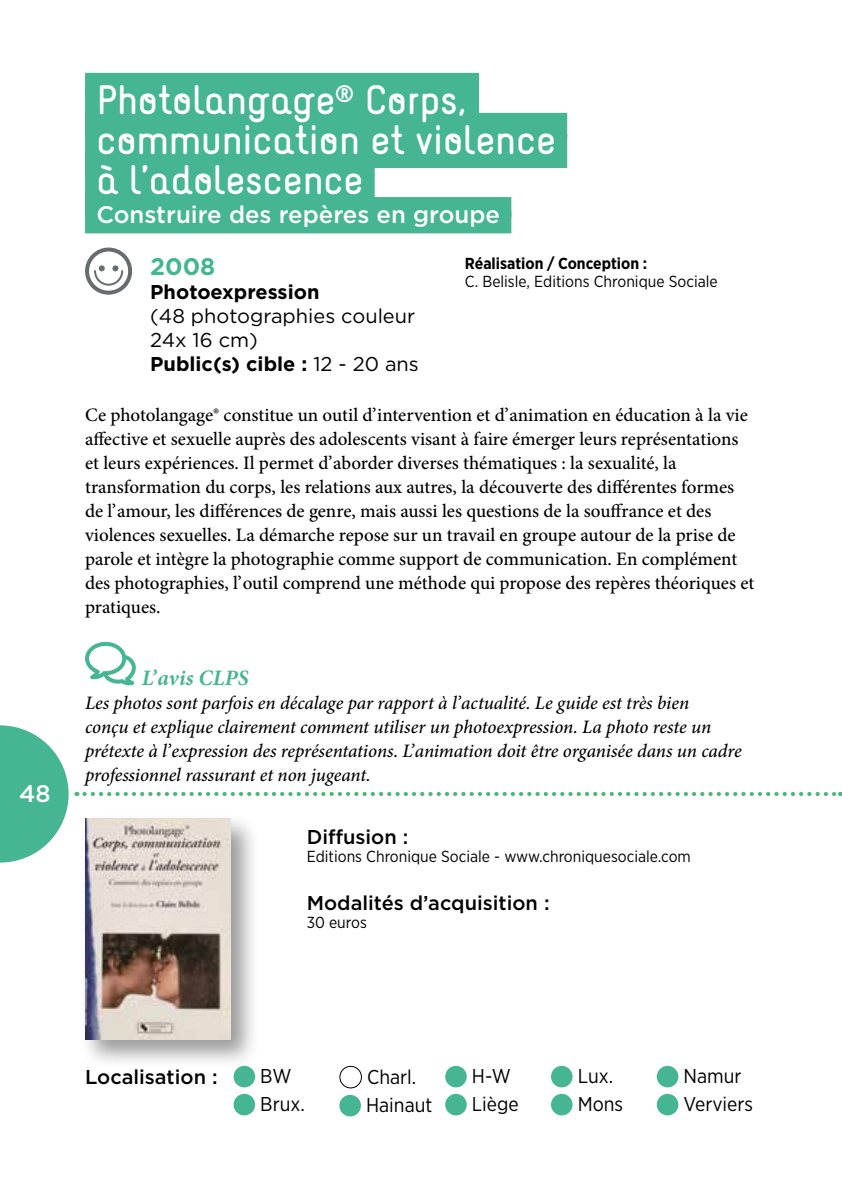
<style>
.page{position:relative;width:842px;height:1191px;background:#fff}
.page>*{position:absolute;margin:0;border:0;box-sizing:border-box;transform-origin:0 0}
.t1{font:700 36px/40px "Naiv";color:#fff}
.t2{font:500 24px "Gotham";color:#fff}
.t3{font:700 24px "Gotham";color:#46b594}
.t4{font:italic 700 22px "Minion Pro";color:#46b594}
.t5{font:20px/24px "Gotham";color:#000}
.t6{font:20px/28px "Gotham Narrow";color:#000}
.t7{font:500 20px "Gotham";color:#000}
.t8{font:700 20px "Gotham";color:#000}
.t9{font:500 19px/24px "Minion Pro";color:#000}
.t10{font:italic 500 19px/24px "Minion Pro";letter-spacing:-.01em;color:#000}
.t11{font:16px "Gotham Narrow";color:#000}
.t12{font:700 16px "Gotham Narrow";color:#000}
.s1{font-weight:700}
</style>
<div class="page">
<svg style="left:84px;top:792px;width:757px;height:4px"></svg>
<svg style="left:0;top:725px;width:69px;height:137px"></svg>
<div style="left:85px;top:73px;width:394px;height:24px;background:#46b594"></div>
<div style="left:85px;top:94px;width:394px;height:34px;background:#46b594"></div>
<div style="left:85px;top:113px;width:482px;height:24px;background:#46b594"></div>
<div style="left:85px;top:134px;width:482px;height:34px;background:#46b594"></div>
<div style="left:85px;top:153px;width:290px;height:24px;background:#46b594"></div>
<div style="left:85px;top:174px;width:290px;height:34px;background:#46b594"></div>
<div style="left:85px;top:197px;width:426px;height:20px;background:#46b594"></div>
<div style="left:85px;top:211px;width:426px;height:22px;background:#46b594"></div>
<svg style="left:85px;top:247px;width:48px;height:48px"></svg>
<div style="left:234px;top:1065px;width:21px;height:22px;background:#46b594;border-radius:50%"></div>
<div style="left:234px;top:1093px;width:21px;height:22px;background:#46b594;border-radius:50%"></div>
<div style="left:339px;top:1065px;width:23px;height:23px;border:1px solid #000;border-radius:50%"></div>
<div style="left:339px;top:1094px;width:22px;height:22px;background:#46b594;border-radius:50%"></div>
<div style="left:445px;top:1065px;width:22px;height:22px;background:#46b594;border-radius:50%"></div>
<div style="left:445px;top:1093px;width:22px;height:22px;background:#46b594;border-radius:50%"></div>
<div style="left:551px;top:1065px;width:21px;height:22px;background:#46b594;border-radius:50%"></div>
<div style="left:551px;top:1093px;width:21px;height:22px;background:#46b594;border-radius:50%"></div>
<div style="left:657px;top:1065px;width:21px;height:22px;background:#46b594;border-radius:50%"></div>
<div style="left:657px;top:1093px;width:21px;height:22px;background:#46b594;border-radius:50%"></div>
<svg style="left:85px;top:642px;width:51px;height:43px"></svg>
<div style="left:79px;top:812px;width:182px;height:257px;background:#000;opacity:.4"></div>
<img style="left:85px;top:818px;width:146px;height:221px">
<p class="t2" style="left:19px;top:778px;width:33px">48</p>
<h1 class="t1" style="left:96px;top:79px;width:461px">Photolangage<sup>®</sup> Corps, communication et violence à l’adolescence</h1>
<p class="t2" style="left:96px;top:198px;width:405px">Construire des repères en groupe</p>
<p class="t3" style="left:150px;top:251px;width:67px">2008</p>
<p class="t8" style="left:150px;top:279px;width:171px">Photoexpression</p>
<p class="t5" style="left:150px;top:304px;width:270px">(48 photographies couleur<br>24x 16 cm)<br><span class="s1">Public(s) cible :</span> 12 - 20 ans</p>
<p class="t12" style="left:465px;top:253px;width:184px">Réalisation / Conception :</p>
<p class="t11" style="left:465px;top:271px;width:254px">C. Belisle, Editions Chronique Sociale</p>
<p class="t9" style="left:85px;top:403px;width:671px">Ce photolangage® constitue un outil d’intervention et d’animation en éducation à la vie affective et sexuelle auprès des adolescents visant à faire émerger leurs représentations et leurs expériences. Il permet d’aborder diverses thématiques : la sexualité, la transformation du corps, les relations aux autres, la découverte des différentes formes de l’amour, les différences de genre, mais aussi les questions de la souffrance et des violences sexuelles. La démarche repose sur un travail en groupe autour de la prise de parole et intègre la photographie comme support de communication. En complément des photographies, l’outil comprend une méthode qui propose des repères théoriques et pratiques.</p>
<p class="t4" style="left:142px;top:662px;width:108px">L’avis CLPS</p>
<p class="t10" style="left:85px;top:691px;width:658px">Les photos sont parfois en décalage par rapport à l’actualité. Le guide est très bien<br>conçu et explique clairement comment utiliser un photoexpression. La photo reste un prétexte à l’expression des représentations. L’animation doit être organisée dans un cadre professionnel rassurant et non jugeant.</p>
<p class="t7" style="left:307px;top:824px;width:103px">Diffusion :</p>
<p class="t11" style="left:307px;top:846px;width:386px">Editions Chronique Sociale - www.chroniquesociale.com</p>
<p class="t7" style="left:307px;top:890px;width:244px">Modalités d’acquisition :</p>
<p class="t11" style="left:307px;top:912px;width:62px">30 euros</p>
<p class="t7" style="left:85px;top:1064px;width:134px">Localisation :</p>
<p class="t6" style="left:260px;top:1062px;width:46px">BW<br>Brux.</p>
<p class="t6" style="left:366px;top:1063px;width:68px">Charl.<br>Hainaut</p>
<p class="t6" style="left:472px;top:1062px;width:48px">H-W<br>Liège</p>
<p class="t6" style="left:578px;top:1062px;width:47px">Lux.<br>Mons</p>
<p class="t6" style="left:683px;top:1062px;width:71px">Namur<br>Verviers</p>
</div>
